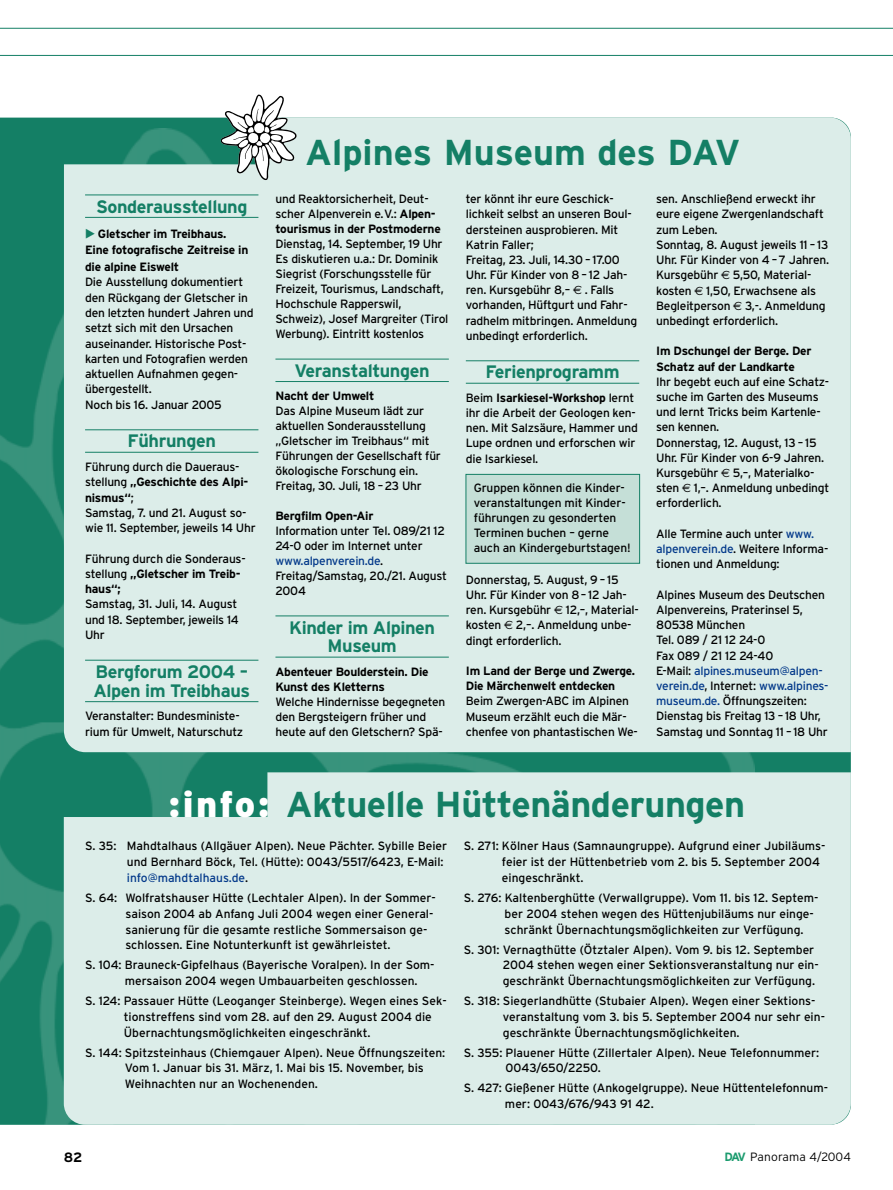
<style>
.page{position:relative;width:893px;height:1190px;background:#fff}
.page>*{position:absolute;margin:0;border:0;box-sizing:border-box;transform-origin:0 0}
.t1{font:700 36px "Interstate";letter-spacing:-.015em;color:#147f65}
.t2{font:700 18px/19px "Interstate";letter-spacing:-.02em;color:#147f65}
.t3{font:700 13.5px "Interstate";color:#000}
.t4{font:12px/15.1px "Interstate";letter-spacing:-.02em;color:#000}
.t5{font:12px/15.8px "Interstate";color:#000}
.t6{font:700 12px/16.8px "Interstate";letter-spacing:-.02em;color:#000}
.t7{font:300 12px "Interstate";letter-spacing:.005em;color:#000}
.s1{font-family:"European Pi Three";font-weight:400;font-size:12.6px;color:#147f65}
.s2{font-weight:700}
.s3{color:#03398a}
.s4{font-family:"Euro Sans"}
.s5{font-weight:900;color:#fff}
.s6{font-weight:700;color:#1b9b6e}
</style>
<div class="page">
<hr style="left:0;top:55px;width:892px;height:1px;background:#147f65">
<hr style="left:0;top:28px;width:892px;height:1px;background:#147f65">
<img style="left:0;top:129px;width:754px;height:995px">
<div style="left:64px;top:117px;width:786px;height:635px;background:#dcede9"></div>
<hr style="left:85px;top:194px;width:173px;height:1px;background:#147f65">
<hr style="left:85px;top:217px;width:173px;height:1px;background:#147f65">
<hr style="left:85px;top:429px;width:173px;height:1px;background:#147f65">
<hr style="left:85px;top:452px;width:173px;height:1px;background:#147f65">
<hr style="left:85px;top:660px;width:173px;height:1px;background:#147f65">
<hr style="left:85px;top:701px;width:173px;height:1px;background:#147f65">
<hr style="left:275px;top:359px;width:174px;height:1px;background:#147f65">
<hr style="left:275px;top:381px;width:174px;height:1px;background:#147f65">
<hr style="left:275px;top:615px;width:174px;height:1px;background:#147f65">
<hr style="left:275px;top:656px;width:174px;height:1px;background:#147f65">
<hr style="left:466px;top:360px;width:173px;height:1px;background:#147f65">
<hr style="left:466px;top:383px;width:173px;height:1px;background:#147f65">
<div style="left:466px;top:474px;width:173px;height:89px;background:#c5dfd7"></div>
<div style="left:465px;top:474px;width:175px;height:89px;border:1px solid #147f65"></div>
<svg style="left:220px;top:94px;width:77px;height:86px"></svg>
<div style="left:64px;top:772px;width:786px;height:352px;background:#dcede9"></div>
<h2 class="t2" style="left:96px;top:198px;width:153px">Sonderausstellung</h2>
<p class="t6" style="left:85px;top:226px;width:165px"><span class="s1">-</span> Gletscher im Treibhaus.<br>Eine fotografische Zeitreise in die alpine Eiswelt</p>
<p class="t4" style="left:85px;top:276px;width:170px">Die Ausstellung dokumentiert den Rückgang der Gletscher in den letzten hundert Jahren und setzt sich mit den Ursachen auseinander. Historische Post&shy;karten und Fotografien werden aktuellen Aufnahmen gegen&shy;übergestellt.<br>Noch bis 16. Januar 2005</p>
<h2 class="t2" style="left:128px;top:433px;width:90px">Führungen</h2>
<p class="t4" style="left:85px;top:460px;width:172px">Führung durch die Daueraus&shy;stellung <span class="s2">„Geschichte des Alpi&shy;nismus“</span>;<br>Samstag, 7. und 21. August so&shy;wie 11. September, jeweils 14 Uhr</p>
<p class="t4" style="left:85px;top:552px;width:162px">Führung durch die Sonderaus&shy;stellung <span class="s2">„Gletscher im Treib&shy;haus“;</span></p>
<p class="t4" style="left:85px;top:598px;width:155px">Samstag, 31. Juli, 14. August und 18. September, jeweils 14<br>Uhr</p>
<h2 class="t2" style="left:93px;top:663px;width:158px">Bergforum 2004 –<br>Alpen im Treibhaus</h2>
<p class="t4" style="left:85px;top:709px;width:159px">Veranstalter: Bundesministe&shy;rium für Umwelt, Naturschutz</p>
<h1 class="t1" style="left:305px;top:139px;width:436px">Alpines Museum des DAV</h1>
<p class="t4" style="left:275px;top:193px;width:167px">und Reaktorsicherheit, Deut&shy;scher Alpenverein e.V.: <span class="s2">Alpen&shy;tourismus in der Postmoderne</span></p>
<p class="t4" style="left:275px;top:238px;width:174px">Dienstag, 14. September, 19 Uhr<br>Es diskutieren u.a.: Dr. Dominik<br>Siegrist (Forschungsstelle für<br>Freizeit, Tourismus, Landschaft,<br>Hochschule Rapperswil,<br>Schweiz), Josef Margreiter (Tirol<br>Werbung). Eintritt kostenlos</p>
<h2 class="t2" style="left:294px;top:362px;width:137px">Veranstaltungen</h2>
<p class="t6" style="left:275px;top:388px;width:100px">Nacht der Umwelt</p>
<p class="t4" style="left:275px;top:404px;width:167px">Das Alpine Museum lädt zur aktuellen Sonderausstellung „Gletscher im Treibhaus“ mit<br>Führungen der Gesellschaft für ökologische Forschung ein.<br>Freitag, 30. Juli, 18 –23 Uhr</p>
<p class="t6" style="left:275px;top:508px;width:100px">Bergfilm Open-Air</p>
<p class="t4" style="left:275px;top:524px;width:173px">Information unter Tel. 089/21 12<br>24-0 oder im Internet unter <span class="s3">www.alpenverein.de</span>.<br>Freitag/Samstag, 20./21. August<br>2004</p>
<h2 class="t2" style="left:289px;top:619px;width:147px;text-align:center">Kinder im Alpinen<br>Museum</h2>
<p class="t6" style="left:275px;top:664px;width:155px;line-height:15px">Abenteuer Boulderstein. Die<br>Kunst des Kletterns</p>
<p class="t4" style="left:275px;top:695px;width:171px">Welche Hindernisse begegneten den Bergsteigern früher und heute auf den Gletschern? Spä-</p>
<p class="t4" style="left:466px;top:193px;width:173px">ter könnt ihr eure Geschick&shy;lichkeit selbst an unseren Boul&shy;dersteinen ausprobieren. Mit<br>Katrin Faller;<br>Freitag, 23. Juli, 14.30 – 17.00<br>Uhr. Für Kinder von 8 – 12 Jah&shy;ren. Kursgebühr 8,– <span class="s4">€</span> . Falls vorhanden, Hüftgurt und Fahr&shy;radhelm mitbringen. Anmeldung unbedingt erforderlich.</p>
<h2 class="t2" style="left:485px;top:364px;width:136px">Ferienprogramm</h2>
<p class="t4" style="left:466px;top:391px;width:174px">Beim <span class="s2">Isarkiesel-Workshop</span> lernt ihr die Arbeit der Geologen ken&shy;nen. Mit Salzsäure, Hammer und<br>Lupe ordnen und erforschen wir die Isarkiesel.</p>
<p class="t4" style="left:474px;top:482px;width:158px">Gruppen können die Kinder&shy;veranstaltungen mit Kinder&shy;führungen zu gesonderten<br>Terminen buchen – gerne auch an Kindergeburtstagen!</p>
<p class="t4" style="left:466px;top:573px;width:174px">Donnerstag, 5. August, 9 – 15<br>Uhr. Für Kinder von 8– 12 Jah&shy;ren. Kursgebühr <span class="s4">€</span> 12,–, Material&shy;kosten <span class="s4">€</span> 2,–. Anmeldung unbe&shy;dingt erforderlich.</p>
<p class="t6" style="left:466px;top:664px;width:171px;line-height:15.1px">Im Land der Berge und Zwerge.<br>Die Märchenwelt entdecken</p>
<p class="t4" style="left:466px;top:694px;width:173px">Beim Zwergen-ABC im Alpinen<br>Museum erzählt euch die Mär&shy;chenfee von phantastischen We-</p>
<p class="t4" style="left:656px;top:193px;width:174px">sen. Anschließend erweckt ihr eure eigene Zwergenlandschaft zum Leben.<br>Sonntag, 8. August jeweils 11 – 13<br>Uhr. Für Kinder von 4 –7 Jahren.<br>Kursgebühr <span class="s4">€</span> 5,50, Material&shy;kosten <span class="s4">€</span> 1,50, Erwachsene als<br>Begleitperson <span class="s4">€</span> 3,-. Anmeldung unbedingt erforderlich.</p>
<p class="t6" style="left:656px;top:344px;width:157px;line-height:15.1px">Im Dschungel der Berge. Der<br>Schatz auf der Landkarte</p>
<p class="t4" style="left:656px;top:375px;width:175px">Ihr begebt euch auf eine Schatz&shy;suche im Garten des Museums und lernt Tricks beim Kartenle&shy;sen kennen.<br>Donnerstag, 12. August, 13 – 15<br>Uhr. Für Kinder von 6-9 Jahren.<br>Kursgebühr <span class="s4">€</span> 5,–, Materialko&shy;sten <span class="s4">€</span> 1,–. Anmeldung unbedingt erforderlich.</p>
<p class="t4" style="left:656px;top:527px;width:174px">Alle Termine auch unter <span class="s3">www. alpenverein.de</span>. Weitere Informa&shy;tionen und Anmeldung:</p>
<p class="t4" style="left:656px;top:588px;width:174px">Alpines Museum des Deutschen<br>Alpenvereins, Praterinsel 5,<br>80538 München<br>Tel. 089 / 21 12 24-0<br>Fax 089 / 21 12 24-40<br>E-Mail: <span class="s3">alpines.museum@alpen&shy;verein.de</span>, Internet: <span class="s3">www.alpines&shy;museum.de.</span> Öffnungszeiten:<br>Dienstag bis Freitag 13 – 18 Uhr,<br>Samstag und Sonntag 11 – 18 Uhr</p>
<h1 class="t1" style="left:169px;top:790px;width:578px"><span class="s5">:info:</span> Aktuelle Hüttenänderungen</h1>
<p class="t5" style="left:127px;top:839px;width:322px;text-indent:-42px">S. 35: Mahdtalhaus (Allgäuer Alpen). Neue Pächter. Sybille Beier und Bernhard Böck, Tel. (Hütte): 0043/5517/6423, E-Mail: <span class="s3">info@mahdtalhaus.de</span>.</p>
<p class="t5" style="left:125px;top:891px;width:312px;text-indent:-40px">S. 64: Wolfratshauser Hütte (Lechtaler Alpen). In der Sommer&shy;saison 2004 ab Anfang Juli 2004 wegen einer General&shy;sanierung für die gesamte restliche Sommersaison ge&shy;schlossen. Eine Notunterkunft ist gewährleistet.</p>
<p class="t5" style="left:125px;top:958px;width:311px;text-indent:-40px">S. 104: Brauneck-Gipfelhaus (Bayerische Voralpen). In der Som&shy;mersaison 2004 wegen Umbauarbeiten geschlossen.</p>
<p class="t5" style="left:124px;top:994px;width:324px;text-indent:-39px">S. 124: Passauer Hütte (Leoganger Steinberge). Wegen eines Sek&shy;tionstreffens sind vom 28. auf den 29. August 2004 die<br>Übernachtungsmöglichkeiten eingeschränkt.</p>
<p class="t5" style="left:125px;top:1045px;width:322px;text-indent:-40px">S. 144: Spitzsteinhaus (Chiemgauer Alpen). Neue Öffnungszeiten:<br>Vom 1. Januar bis 31. März, 1. Mai bis 15. November, bis<br>Weihnachten nur an Wochenenden.</p>
<p class="t5" style="left:502px;top:839px;width:325px;text-indent:-38px">S. 271: Kölner Haus (Samnaungruppe). Aufgrund einer Jubiläums&shy;feier ist der Hüttenbetrieb vom 2. bis 5. September 2004 eingeschränkt.</p>
<p class="t5" style="left:504px;top:891px;width:315px;text-indent:-41px">S. 276: Kaltenberghütte (Verwallgruppe). Vom 11. bis 12. Septem&shy;ber 2004 stehen wegen des Hüttenjubiläums nur einge&shy;schränkt Übernachtungsmöglichkeiten zur Verfügung.</p>
<p class="t5" style="left:502px;top:942px;width:317px;text-indent:-39px">S. 301: Vernagthütte (Ötztaler Alpen). Vom 9. bis 12. September<br>2004 stehen wegen einer Sektionsveranstaltung nur ein&shy;geschränkt Übernachtungsmöglichkeiten zur Verfügung.</p>
<p class="t5" style="left:503px;top:994px;width:323px;text-indent:-39px">S. 318: Siegerlandhütte (Stubaier Alpen). Wegen einer Sektions&shy;veranstaltung vom 3. bis 5. September 2004 nur sehr ein&shy;geschränkte Übernachtungsmöglichkeiten.</p>
<p class="t5" style="left:505px;top:1045px;width:315px;text-indent:-42px">S. 355: Plauener Hütte (Zillertaler Alpen). Neue Telefonnummer:<br>0043/650/2250.</p>
<p class="t5" style="left:505px;top:1081px;width:324px;text-indent:-41px">S. 427: Gießener Hütte (Ankogelgruppe). Neue Hüttentelefonnum&shy;mer: 0043/676/943 91 42.</p>
<p class="t3" style="left:64px;top:1152px;width:20px">82</p>
<p class="t7" style="left:724px;top:1152px;width:128px"><span class="s6">DAV</span> Panorama 4/2004</p>
</div>
